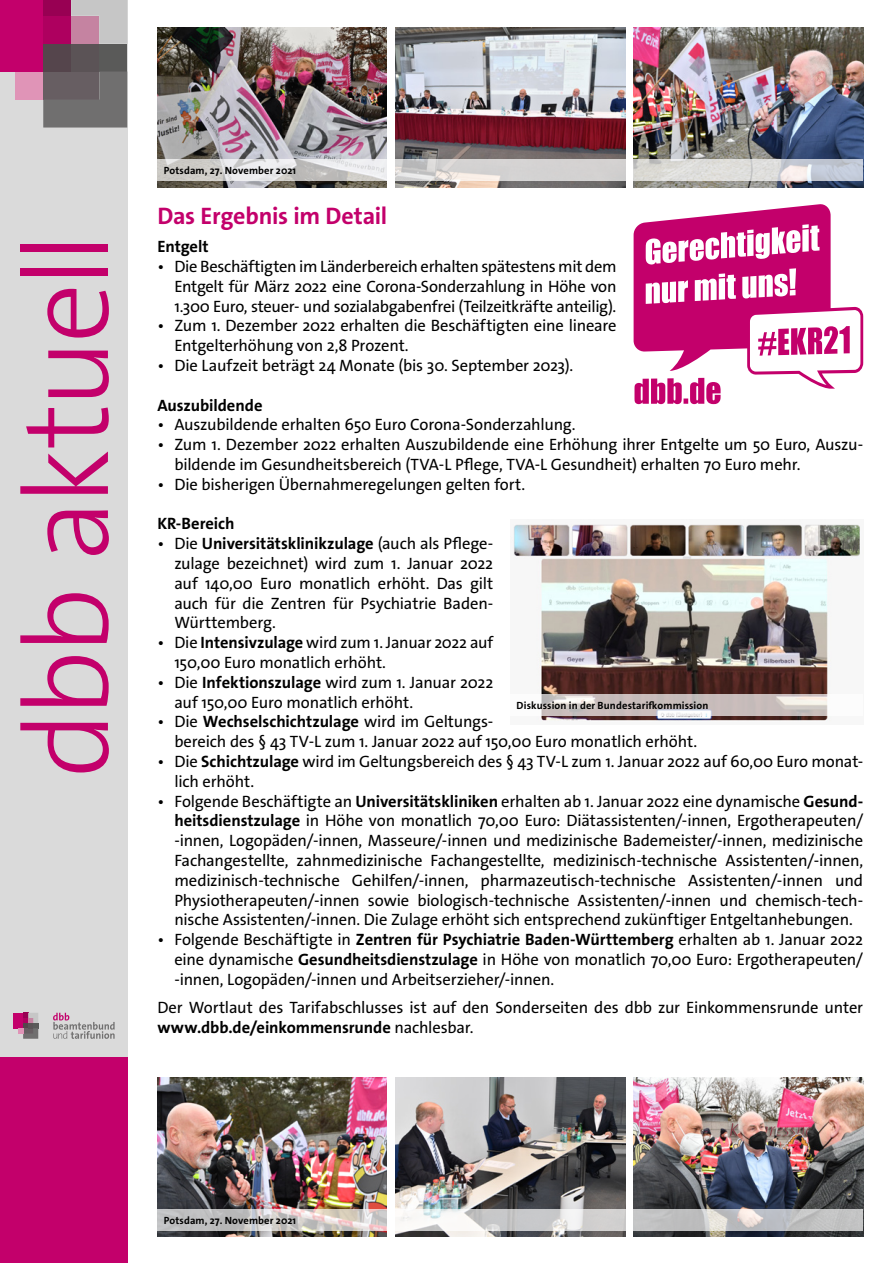
<style>
.page{position:relative;width:893px;height:1263px;background:#fff}
.page>*{position:absolute;margin:0;border:0;box-sizing:border-box;transform-origin:0 0}
.t1{font:300 120px "The Sans Os F";letter-spacing:-.045em;color:#c3006b}
.t2{font:700 24px "The Sans Os F";letter-spacing:-.01em;color:#c3006b}
.t3{font:16.5px/19.8px "The Sans Os F";letter-spacing:-.01em;color:#000}
.t4{font:700 16.5px "The Sans Os F";letter-spacing:-.005em;color:#000}
.t5{font:700 10.5px "The Sans Os F";letter-spacing:.01em;color:#000}
.s1{font-weight:700}
</style>
<div class="page">
<div style="left:0;top:0;width:127px;height:1263px;background:#dadada"></div>
<div style="left:0;top:0;width:43px;height:72px;background:#c3006b"></div>
<div style="left:43px;top:0;width:28px;height:16px;background:#980053"></div>
<div style="left:43px;top:16px;width:28px;height:28px;background:#ae005f"></div>
<div style="left:43px;top:44px;width:28px;height:28px;background:#55454c"></div>
<svg style="left:71px;top:0;width:56px;height:44px"></svg>
<div style="left:71px;top:44px;width:28px;height:28px;background:#5b5356"></div>
<div style="left:99px;top:44px;width:28px;height:28px;background:#5a5a59"></div>
<svg style="left:43px;top:72px;width:84px;height:56px"></svg>
<div style="left:15px;top:72px;width:28px;height:28px;background:#e094b7"></div>
<div style="left:0;top:1057px;width:127px;height:206px;background:#c3006b"></div>
<svg style="left:53px;top:1013px;width:62px;height:26px"></svg>
<div style="left:13px;top:1013px;width:10px;height:15px;background:#c3006b"></div>
<svg style="left:18px;top:1013px;width:20px;height:26px"></svg>
<img style="left:157px;top:28px;width:230px;height:159px">
<img style="left:395px;top:28px;width:230px;height:159px">
<img style="left:634px;top:28px;width:229px;height:159px">
<img style="left:157px;top:1077px;width:230px;height:160px">
<img style="left:395px;top:1077px;width:230px;height:160px">
<img style="left:634px;top:1077px;width:229px;height:160px">
<svg style="left:157px;top:160px;width:706px;height:21px"></svg>
<svg style="left:157px;top:1209px;width:706px;height:21px"></svg>
<svg style="left:634px;top:204px;width:229px;height:200px"></svg>
<img style="left:513px;top:524px;width:347px;height:198px">
<svg style="left:513px;top:695px;width:347px;height:21px;fill:#cabdbc"></svg>
<h1 class="t1" style="left:-10px;top:778px;width:547px;rotate:-90deg">dbb aktuell</h1>
<p class="t5" style="left:164px;top:164px;width:134px">Potsdam, 27. November 2021</p>
<h2 class="t2" style="left:157px;top:200px;width:231px">Das Ergebnis im Detail</h2>
<p class="t4" style="left:157px;top:236px;width:53px">Entgelt</p>
<p class="t3" style="left:174px;top:257px;width:444px;text-align:justify;text-indent:-17px">• Die Beschäftigten im Länderbereich erhalten spätestens mit dem Entgelt für März 2022 eine Corona-Sonderzahlung in Höhe von 1.300 Euro, steuer- und sozialabgabenfrei (Teilzeitkräfte anteilig).</p>
<p class="t3" style="left:174px;top:316px;width:444px;text-indent:-17px">• Zum 1. Dezember 2022 erhalten die Beschäftigten eine lineare<br>Entgelterhöhung von 2,8 Prozent.</p>
<p class="t3" style="left:157px;top:356px;width:417px">• Die Laufzeit beträgt 24 Monate (bis 30. September 2023).</p>
<p class="t4" style="left:157px;top:394px;width:107px">Auszubildende</p>
<p class="t3" style="left:157px;top:415px;width:420px">• Auszubildende erhalten 650 Euro Corona-Sonderzahlung.</p>
<p class="t3" style="left:174px;top:435px;width:689px;text-indent:-17px">• Zum 1. Dezember 2022 erhalten Auszubildende eine Erhöhung ihrer Entgelte um 50 Euro, Auszu&shy;bildende im Gesundheitsbereich (TVA-L Pflege, TVA-L Gesundheit) erhalten 70 Euro mehr.</p>
<p class="t3" style="left:157px;top:474px;width:369px">• Die bisherigen Übernahmeregelungen gelten fort.</p>
<p class="t4" style="left:157px;top:513px;width:79px">KR-Bereich</p>
<p class="t3" style="left:174px;top:534px;width:320px;text-align:justify;text-indent:-17px">• Die <span class="s1">Universitätsklinikzulage</span> (auch als Pflege&shy;zulage bezeichnet) wird zum 1. Januar 2022 auf 140,00 Euro monatlich erhöht. Das gilt auch für die Zentren für Psychiatrie Baden-Württemberg.</p>
<p class="t3" style="left:174px;top:633px;width:320px;text-indent:-17px">• Die <span class="s1">Intensivzulage</span> wird zum 1. Januar 2022 auf<br>150,00 Euro monatlich erhöht.</p>
<p class="t3" style="left:174px;top:672px;width:320px;text-indent:-17px">• Die <span class="s1">Infektionszulage</span> wird zum 1. Januar 2022 auf 150,00 Euro monatlich erhöht.</p>
<p class="t3" style="left:174px;top:712px;width:524px;text-indent:-17px">• Die <span class="s1">Wechselschichtzulage</span> wird im Geltungs-<br>bereich des § 43 TV-L zum 1. Januar 2022 auf 150,00 Euro monatlich erhöht.</p>
<p class="t3" style="left:174px;top:752px;width:690px;text-indent:-17px">• Die <span class="s1">Schichtzulage</span> wird im Geltungsbereich des § 43 TV-L zum 1. Januar 2022 auf 60,00 Euro monat&shy;lich erhöht.</p>
<p class="t3" style="left:174px;top:791px;width:690px;text-align:justify;text-indent:-17px">• Folgende Beschäftigte an <span class="s1">Universitätskliniken</span> erhalten ab 1. Januar 2022 eine dynamische <span class="s1">Gesund&shy;heitsdienstzulage</span> in Höhe von monatlich 70,00 Euro: Diätassistenten/-innen, Ergotherapeuten/ -innen, Logopäden/-innen, Masseure/-innen und medizinische Bademeister/-innen, medizinische Fachangestellte, zahnmedizinische Fachangestellte, medizinisch-technische Assistenten/-innen, medizinisch-technische Gehilfen/-innen, pharmazeutisch-technische Assistenten/-innen und Physiotherapeuten/-innen sowie biologisch-technische Assistenten/-innen und chemisch-tech&shy;nische Assistenten/-innen. Die Zulage erhöht sich entsprechend zukünftiger Entgeltanhebungen.</p>
<p class="t3" style="left:174px;top:930px;width:690px;text-align:justify;text-indent:-17px">• Folgende Beschäftigte in <span class="s1">Zentren für Psychiatrie Baden-Württemberg</span> erhalten ab 1. Januar 2022 eine dynamische <span class="s1">Gesundheitsdienstzulage</span> in Höhe von monatlich 70,00 Euro: Ergotherapeuten/ -innen, Logopäden/-innen und Arbeitserzieher/-innen.</p>
<p class="t3" style="left:157px;top:998px;width:707px">Der Wortlaut des Tarifabschlusses ist auf den Sonderseiten des dbb zur Einkommensrunde unter <span class="s1">www.dbb.de/einkommensrunde</span> nachlesbar.</p>
<p class="t5" style="left:517px;top:699px;width:193px">Diskussion in der Bundestarifkommission</p>
<p class="t5" style="left:164px;top:1213px;width:134px">Potsdam, 27. November 2021</p>
</div>
